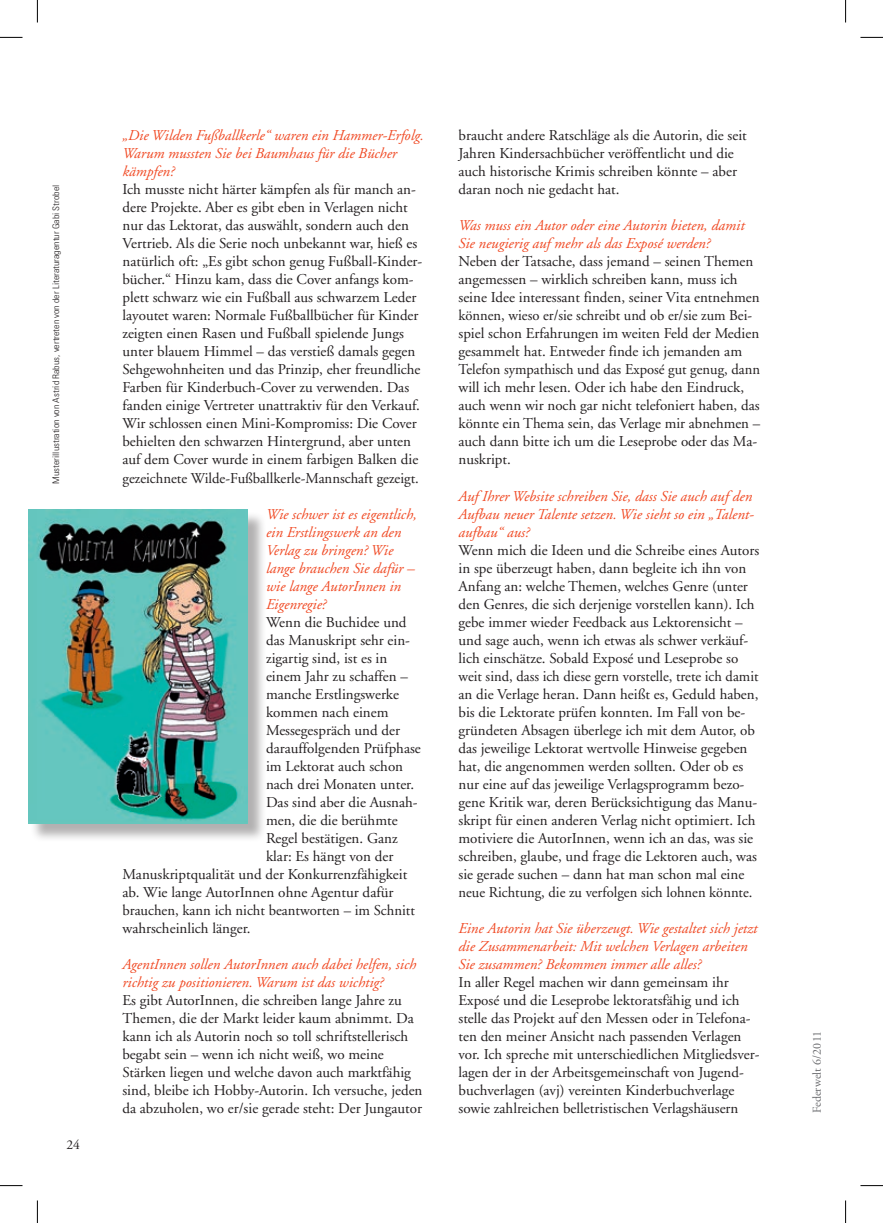
<style>
.page{position:relative;width:883px;height:1223px;background:#fff}
.page>*{position:absolute;margin:0;border:0;box-sizing:border-box;transform-origin:0 0}
.t1{font:15px/18px "Adobe Garamond";color:#231f20}
.t2{font:italic 15px/18px "Adobe Garamond";color:#f04822}
.t3{font:13.5px "Adobe Garamond";color:#231f20}
.t4{font:12px "Adobe Garamond";color:#6c6d70}
.t5{font:300 condensed 9px "Univers";color:#231f20;scale:1.1 1}
</style>
<div class="page">
<div style="left:30px;top:511px;width:236px;height:331px;background:#231f20;opacity:.35"></div>
<img style="left:28px;top:510px;width:219px;height:313px">
<svg style="left:0;top:37px;width:22px;height:1px"></svg>
<svg style="left:860px;top:37px;width:23px;height:1px"></svg>
<svg style="left:0;top:1185px;width:22px;height:1px"></svg>
<svg style="left:860px;top:1185px;width:23px;height:1px"></svg>
<svg style="left:37px;top:0;width:1px;height:23px"></svg>
<svg style="left:37px;top:1200px;width:1px;height:23px"></svg>
<svg style="left:845px;top:0;width:1px;height:23px"></svg>
<svg style="left:845px;top:1200px;width:1px;height:23px"></svg>
<p class="t5" style="left:51px;top:484px;width:273px;rotate:-90deg">Musterillustration von Astrid Rabus, vertreten von der Literaturagentur Gabi Strobel</p>
<p class="t3" style="left:66px;top:1137px;width:15px">24</p>
<p class="t2" style="left:122px;top:127px;width:303px">„Die Wilden Fußballkerle“ waren ein Hammer-Erfolg.<br>Warum mussten Sie bei Baumhaus für die Bücher kämpfen?</p>
<p class="t1" style="left:122px;top:181px;width:301px">Ich musste nicht härter kämpfen als für manch an&shy;dere Projekte. Aber es gibt eben in Verlagen nicht nur das Lektorat, das auswählt, sondern auch den Vertrieb. Als die Serie noch unbekannt war, hieß es natürlich oft: „Es gibt schon genug Fußball-Kinder&shy;bücher.“ Hinzu kam, dass die Cover anfangs kom&shy;plett schwarz wie ein Fußball aus schwarzem Leder layoutet waren: Normale Fußballbücher für Kinder zeigten einen Rasen und Fußball spielende Jungs unter blauem Himmel – das verstieß damals gegen Sehgewohnheiten und das Prinzip, eher freundliche Farben für Kinderbuch-Cover zu verwenden. Das fanden einige Vertreter unattraktiv für den Verkauf.<br>Wir schlossen einen Mini-Kompromiss: Die Cover behielten den schwarzen Hintergrund, aber unten auf dem Cover wurde in einem farbigen Balken die gezeichnete Wilde-Fußballkerle-Mannschaft gezeigt.</p>
<p class="t2" style="left:266px;top:505px;width:152px">Wie schwer ist es eigentlich, ein Erstlingswerk an den<br>Verlag zu bringen? Wie lange brauchen Sie dafür – wie lange AutorInnen in<br>Eigenregie?</p>
<p class="t1" style="left:266px;top:613px;width:142px">Wenn die Buchidee und</p>
<p class="t1" style="left:266px;top:631px;width:145px">das Manuskript sehr ein-</p>
<p class="t1" style="left:266px;top:649px;width:123px">zigartig sind, ist es in</p>
<p class="t1" style="left:266px;top:667px;width:143px">einem Jahr zu schaffen –</p>
<p class="t1" style="left:266px;top:685px;width:135px">manche Erstlingswerke</p>
<p class="t1" style="left:266px;top:703px;width:124px">kommen nach einem</p>
<p class="t1" style="left:266px;top:721px;width:135px">Messegespräch und der</p>
<p class="t1" style="left:266px;top:739px;width:156px">darauffolgenden Prüfphase</p>
<p class="t1" style="left:266px;top:757px;width:139px">im Lektorat auch schon</p>
<p class="t1" style="left:266px;top:775px;width:150px">nach drei Monaten unter.</p>
<p class="t1" style="left:266px;top:793px;width:153px">Das sind aber die Ausnah-</p>
<p class="t1" style="left:266px;top:811px;width:133px">men, die die berühmte</p>
<p class="t1" style="left:266px;top:829px;width:133px">Regel bestätigen. Ganz</p>
<p class="t1" style="left:266px;top:847px;width:129px">klar: Es hängt von der</p>
<p class="t1" style="left:122px;top:865px;width:286px">Manuskriptqualität und der Konkurrenzfähigkeit</p>
<p class="t1" style="left:122px;top:883px;width:273px">ab. Wie lange AutorInnen ohne Agentur dafür</p>
<p class="t1" style="left:122px;top:901px;width:294px">brauchen, kann ich nicht beantworten – im Schnitt</p>
<p class="t1" style="left:122px;top:919px;width:130px">wahrscheinlich länger.</p>
<p class="t2" style="left:122px;top:955px;width:295px">AgentInnen sollen AutorInnen auch dabei helfen, sich richtig zu positionieren. Warum ist das wichtig?</p>
<p class="t1" style="left:122px;top:991px;width:301px">Es gibt AutorInnen, die schreiben lange Jahre zu Themen, die der Markt leider kaum abnimmt. Da kann ich als Autorin noch so toll schriftstellerisch begabt sein – wenn ich nicht weiß, wo meine Stärken liegen und welche davon auch marktfähig sind, bleibe ich Hobby-Autorin. Ich versuche, jeden da abzuholen, wo er/sie gerade steht: Der Jungautor</p>
<p class="t1" style="left:458px;top:127px;width:290px">braucht andere Ratschläge als die Autorin, die seit Jahren Kindersachbücher veröffentlicht und die auch historische Krimis schreiben könnte – aber daran noch nie gedacht hat.</p>
<p class="t2" style="left:458px;top:217px;width:287px">Was muss ein Autor oder eine Autorin bieten, damit<br>Sie neugierig auf mehr als das Exposé werden?</p>
<p class="t1" style="left:458px;top:253px;width:303px">Neben der Tatsache, dass jemand – seinen Themen angemessen – wirklich schreiben kann, muss ich seine Idee interessant finden, seiner Vita entnehmen können, wieso er/sie schreibt und ob er/sie zum Bei&shy;spiel schon Erfahrungen im weiten Feld der Medien gesammelt hat. Entweder finde ich jemanden am Telefon sympathisch und das Exposé gut genug, dann will ich mehr lesen. Oder ich habe den Eindruck, auch wenn wir noch gar nicht telefoniert haben, das könnte ein Thema sein, das Verlage mir abnehmen – auch dann bitte ich um die Leseprobe oder das Ma&shy;nuskript.</p>
<p class="t2" style="left:458px;top:487px;width:296px;text-align:justify">Auf Ihrer Website schreiben Sie, dass Sie auch auf den Aufbau neuer Talente setzen. Wie sieht so ein „Talent&shy;aufbau“ aus?</p>
<p class="t1" style="left:458px;top:541px;width:302px">Wenn mich die Ideen und die Schreibe eines Autors in spe überzeugt haben, dann begleite ich ihn von Anfang an: welche Themen, welches Genre (unter den Genres, die sich derjenige vorstellen kann). Ich gebe immer wieder Feedback aus Lektorensicht – und sage auch, wenn ich etwas als schwer verkäuf&shy;lich einschätze. Sobald Exposé und Leseprobe so weit sind, dass ich diese gern vorstelle, trete ich damit an die Verlage heran. Dann heißt es, Geduld haben, bis die Lektorate prüfen konnten. Im Fall von be&shy;gründeten Absagen überlege ich mit dem Autor, ob das jeweilige Lektorat wertvolle Hinweise gegeben hat, die angenommen werden sollten. Oder ob es nur eine auf das jeweilige Verlagsprogramm bezo&shy;gene Kritik war, deren Berücksichtigung das Manu&shy;skript für einen anderen Verlag nicht optimiert. Ich motiviere die AutorInnen, wenn ich an das, was sie schreiben, glaube, und frage die Lektoren auch, was sie gerade suchen – dann hat man schon mal eine neue Richtung, die zu verfolgen sich lohnen könnte.</p>
<p class="t2" style="left:458px;top:919px;width:300px">Eine Autorin hat Sie überzeugt. Wie gestaltet sich jetzt die Zusammenarbeit: Mit welchen Verlagen arbeiten<br>Sie zusammen? Bekommen immer alle alles?</p>
<p class="t1" style="left:458px;top:973px;width:302px">In aller Regel machen wir dann gemeinsam ihr Exposé und die Leseprobe lektoratsfähig und ich stelle das Projekt auf den Messen oder in Telefona&shy;ten den meiner Ansicht nach passenden Verlagen vor. Ich spreche mit unterschiedlichen Mitgliedsver&shy;lagen der in der Arbeitsgemeinschaft von Jugend&shy;buchverlagen (avj) vereinten Kinderbuchverlage sowie zahlreichen belletristischen Verlagshäusern</p>
<p class="t4" style="left:810px;top:1113px;width:84px;rotate:-90deg">Federwelt 6/2011</p>
</div>
